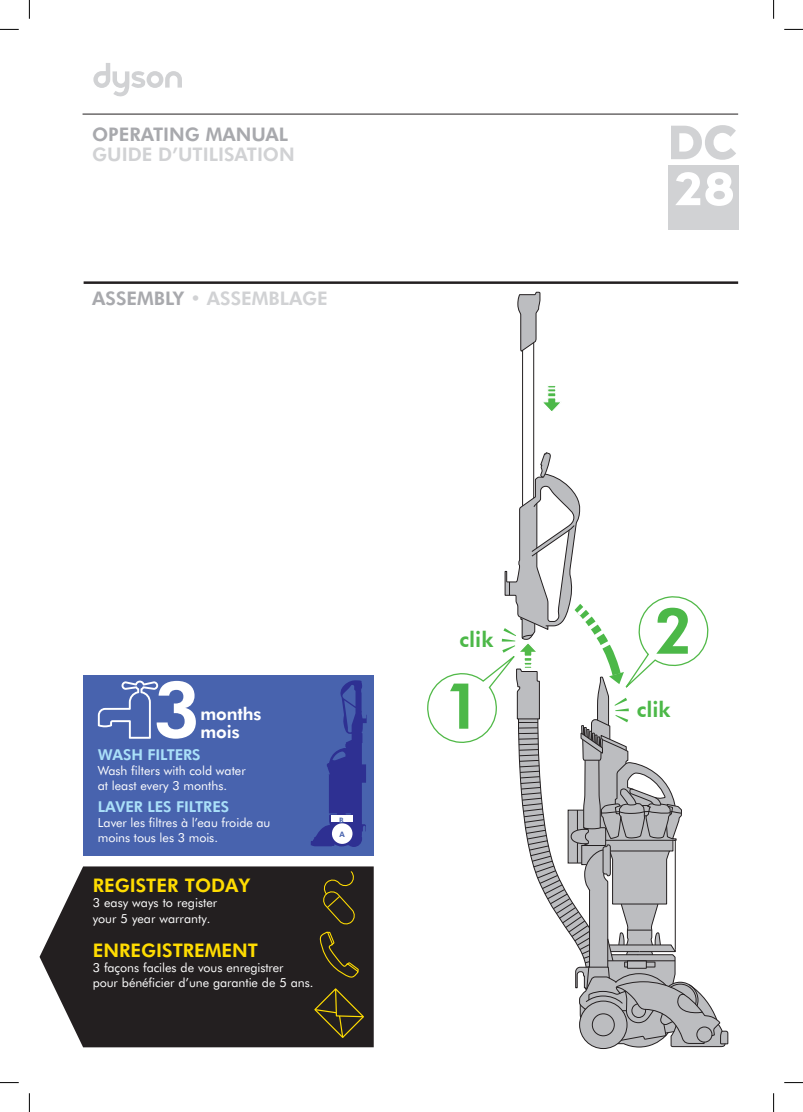
<style>
.page{position:relative;width:803px;height:1112px;background:#fff}
.page>*{position:absolute;margin:0;border:0;box-sizing:border-box;transform-origin:0 0}
.t1{font:800 78px "Futura BT";color:#fff}
.t2{font:800 63.62px "Futura BT";color:#4cb848}
.t3{font:800 21.25px "Futura BT";color:#4cb848}
.t4{font:800 18.75px "Futura BT";color:#d1d2d4}
.t5{font:800 18.75px "Futura BT";color:#ffdc01}
.t6{font:800 18.75px "Futura BT";color:#a8a9ad}
.t7{font:800 17.5px "Futura BT";letter-spacing:-.005em;color:#fff}
.t8{font:800 15px "Futura BT";letter-spacing:-.005em;color:#aae0f9}
.t9{font:12.5px/15px "Futura BT";color:#fff}
.t10{font:800 7.5px "Futura BT";color:#4863ae}
.s1{color:#a8a9ad}
</style>
<div class="page">
<svg style="left:93px;top:63px;width:89px;height:34px"></svg>
<hr style="left:84px;top:281px;width:654px;height:3px;background:#231f20">
<hr style="left:83px;top:114px;width:655px;height:1px;background:#231f20">
<div style="left:668px;top:165px;width:70px;height:65px;background:#d1d2d4"></div>
<svg style="left:675px;top:172px;width:58px;height:34px"></svg>
<svg style="left:671px;top:125px;width:65px;height:35px"></svg>
<svg style="left:40px;top:866px;width:334px;height:181px;fill:#231f20"></svg>
<svg style="left:427px;top:291px;width:301px;height:756px"></svg>
<div style="left:83px;top:674px;width:291px;height:181px;background:#4863ae"></div>
<svg style="left:313px;top:986px;width:52px;height:52px"></svg>
<svg style="left:319px;top:870px;width:41px;height:108px"></svg>
<svg style="left:311px;top:680px;width:56px;height:166px"></svg>
<div style="left:332px;top:823px;width:20px;height:20px;background:#fff;border-radius:50%"></div>
<div style="left:331px;top:815px;width:21px;height:6px;background:#fff"></div>
<svg style="left:98px;top:680px;width:60px;height:58px"></svg>
<svg style="left:0;top:29px;width:19px;height:1px"></svg>
<svg style="left:784px;top:29px;width:19px;height:1px"></svg>
<svg style="left:0;top:1082px;width:19px;height:1px"></svg>
<svg style="left:784px;top:1082px;width:19px;height:1px"></svg>
<svg style="left:29px;top:0;width:1px;height:19px"></svg>
<svg style="left:29px;top:1093px;width:1px;height:18px"></svg>
<svg style="left:773px;top:0;width:1px;height:19px"></svg>
<svg style="left:773px;top:1093px;width:1px;height:18px"></svg>
<h3 class="t6" style="left:92px;top:121px;width:197px">OPERATING MANUAL</h3>
<h3 class="t4" style="left:92px;top:141px;width:204px">GUIDE D’UTILISATION</h3>
<h3 class="t4" style="left:92px;top:286px;width:237px"><span class="s1">ASSEMBLY</span> • ASSEMBLAGE</h3>
<h1 class="t1" style="left:153px;top:656px;width:49px">3</h1>
<h3 class="t7" style="left:200px;top:701px;width:63px">months</h3>
<h3 class="t7" style="left:200px;top:720px;width:41px">mois</h3>
<p class="t8" style="left:98px;top:744px;width:104px">WASH FILTERS</p>
<p class="t9" style="left:98px;top:762px;width:150px">Wash filters with cold water at least every 3 months.</p>
<p class="t8" style="left:98px;top:796px;width:133px">LAVER LES FILTRES</p>
<p class="t9" style="left:98px;top:814px;width:174px">Laver les filtres à l’eau froide au moins tous les 3 mois.</p>
<h3 class="t5" style="left:93px;top:872px;width:159px">REGISTER TODAY</h3>
<p class="t9" style="left:93px;top:893px;width:126px;line-height:16.2px">3 easy ways to register your 5 year warranty.</p>
<h3 class="t5" style="left:93px;top:937px;width:167px">ENREGISTREMENT</h3>
<p class="t9" style="left:93px;top:959px;width:222px">3 façons faciles de vous enregistrer<br>pour bénéficier d’une garantie de 5 ans.</p>
<p class="t10" style="left:339px;top:815px;width:6px">B</p>
<p class="t10" style="left:339px;top:828px;width:7px">A</p>
<h3 class="t3" style="left:459px;top:626px;width:35px">clik</h3>
<h2 class="t2" style="left:443px;top:667px;width:41px">1</h2>
<h2 class="t2" style="left:654px;top:592px;width:41px">2</h2>
<h3 class="t3" style="left:637px;top:696px;width:35px">clik</h3>
</div>
